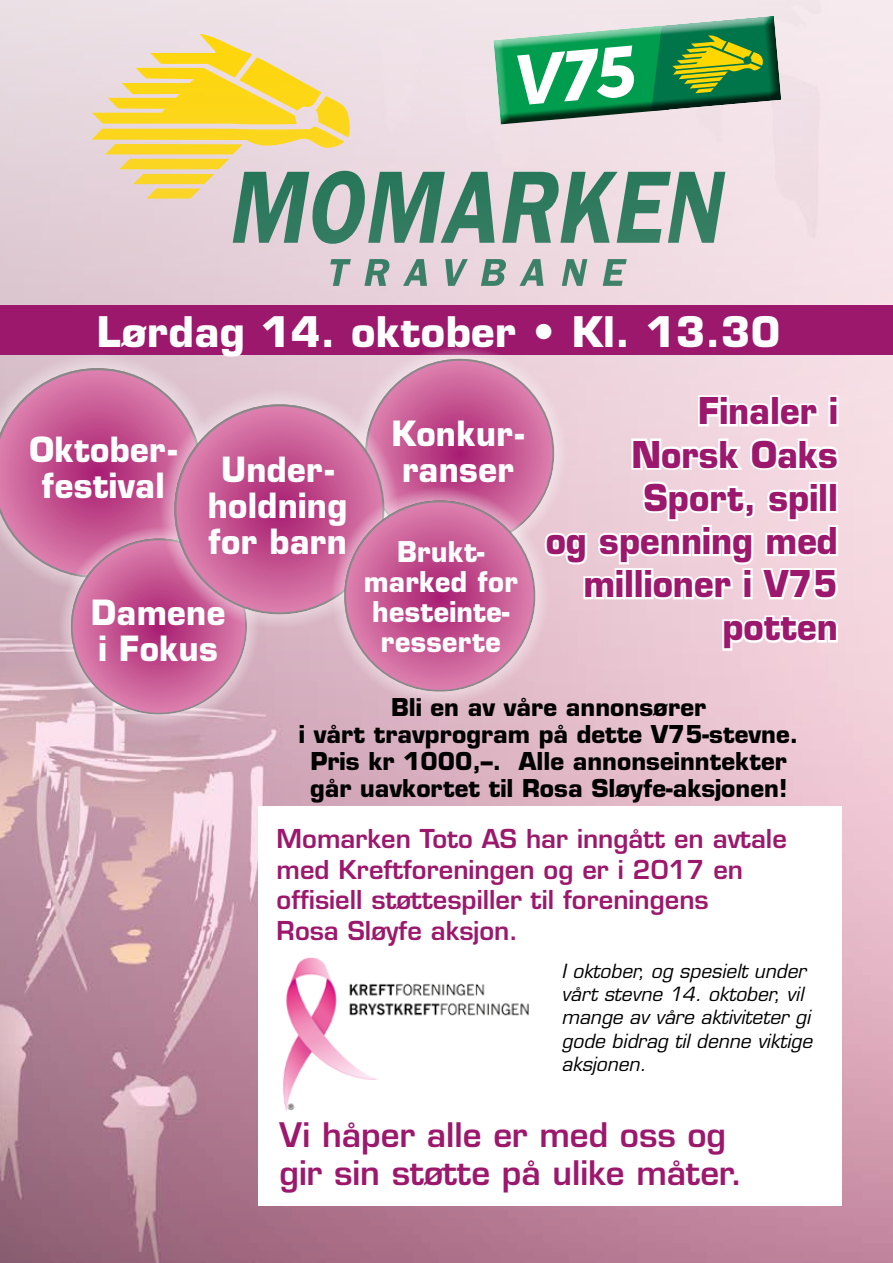
<style>
.page{position:relative;width:893px;height:1263px;background:#fff}
.page>*{position:absolute;margin:0;border:0;box-sizing:border-box;transform-origin:0 0}
.t1{font:700 41.1px "Eurostile";letter-spacing:.01em;color:#fff}
.t2{font:700 36px/43.2px "Eurostile";color:#9c186c;text-align:right;scale:.95 1}
.t3{font:700 33.9px/36px "Eurostile";letter-spacing:.01em;color:#fff;text-align:center;scale:.96 1}
.t4{font:600 33px/37.5px "Eurostile";color:#9c186c}
.t5{font:700 27.9px/30px "Eurostile";letter-spacing:.01em;color:#fff;text-align:center;scale:.96 1}
.t6{font:600 25.35px/30.5px "Eurostile";color:#9c186c}
.t7{font:700 24px/27px "Eurostile";color:#000;text-align:center}
.t8{font:italic 19.05px/23.2px "Eurostile";color:#000}
</style>
<div class="page">
<img style="left:0;top:0;width:893px;height:1263px">
<div style="left:0;top:306px;width:893px;height:49px;background:#9c186c"></div>
<svg style="left:330px;top:259px;width:21px;height:27px"></svg>
<svg style="left:364px;top:259px;width:26px;height:27px"></svg>
<svg style="left:403px;top:259px;width:24px;height:27px"></svg>
<svg style="left:445px;top:259px;width:23px;height:27px"></svg>
<svg style="left:481px;top:259px;width:25px;height:27px"></svg>
<svg style="left:519px;top:259px;width:24px;height:27px"></svg>
<svg style="left:562px;top:259px;width:25px;height:27px"></svg>
<svg style="left:603px;top:259px;width:24px;height:27px"></svg>
<svg style="left:92px;top:13px;width:693px;height:231px"></svg>
<div style="left:259px;top:807px;width:583px;height:399px;background:#fff"></div>
<img style="left:283px;top:957px;width:246px;height:154px">
<svg style="left:696px;top:393px;width:145px;height:36px"></svg>
<svg style="left:629px;top:436px;width:212px;height:36px"></svg>
<svg style="left:548px;top:479px;width:292px;height:123px"></svg>
<svg style="left:720px;top:613px;width:120px;height:40px"></svg>
<div style="left:0;top:353px;width:217px;height:240px;background:#fff;opacity:.75"></div>
<div style="left:0;top:365px;width:203px;height:216px;background:#000;opacity:.75"></div>
<div style="left:59px;top:527px;width:200px;height:199px;background:#fff;opacity:.75"></div>
<div style="left:70px;top:537px;width:177px;height:180px;background:#000;opacity:.75"></div>
<div style="left:352px;top:345px;width:215px;height:216px;background:#fff;opacity:.75"></div>
<div style="left:364px;top:358px;width:192px;height:192px;background:#000;opacity:.75"></div>
<div style="left:159px;top:389px;width:240px;height:240px;background:#fff;opacity:.75"></div>
<div style="left:174px;top:404px;width:211px;height:213px;background:#000;opacity:.75"></div>
<div style="left:331px;top:487px;width:217px;height:218px;background:#fff;opacity:.75"></div>
<div style="left:344px;top:500px;width:192px;height:194px;background:#000;opacity:.75"></div>
<h1 class="t1" style="left:97px;top:306px;width:685px">Lørdag 14. oktober • Kl. 13.30</h1>
<h3 class="t3" style="left:29px;top:431px;width:155px">Oktober&shy;festival</h3>
<h3 class="t3" style="left:208px;top:452px;width:147px">Under&shy;holdning for barn</h3>
<h3 class="t3" style="left:91px;top:594px;width:141px;text-align:left">Damene i Fokus</h3>
<h3 class="t3" style="left:392px;top:415px;width:140px">Konkur&shy;ranser</h3>
<p class="t5" style="left:364px;top:537px;width:162px">Brukt&shy;marked for hesteinte&shy;resserte</p>
<h2 class="t2" style="left:546px;top:389px;width:309px">Finaler i<br>Norsk Oaks<br>Sport, spill<br>og spenning med millioner i V75 potten</h2>
<p class="t7" style="left:299px;top:693px;width:501px">Bli en av våre annonsører<br>i vårt travprogram på dette V75-stevne.<br>Pris kr 1000,–. Alle annonseinntekter går uavkortet til Rosa Sløyfe-aksjonen!</p>
<p class="t6" style="left:277px;top:823px;width:512px">Momarken Toto AS har inngått en avtale med Kreftforeningen og er i 2017 en offisiell støttespiller til foreningens<br>Rosa Sløyfe aksjon.</p>
<p class="t8" style="left:562px;top:959px;width:252px">I oktober, og spesielt under vårt stevne 14. oktober, vil mange av våre aktiviteter gi gode bidrag til denne viktige aksjonen.</p>
<h3 class="t4" style="left:280px;top:1116px;width:465px">Vi håper alle er med oss og gir sin støtte på ulike måter.</h3>
</div>
